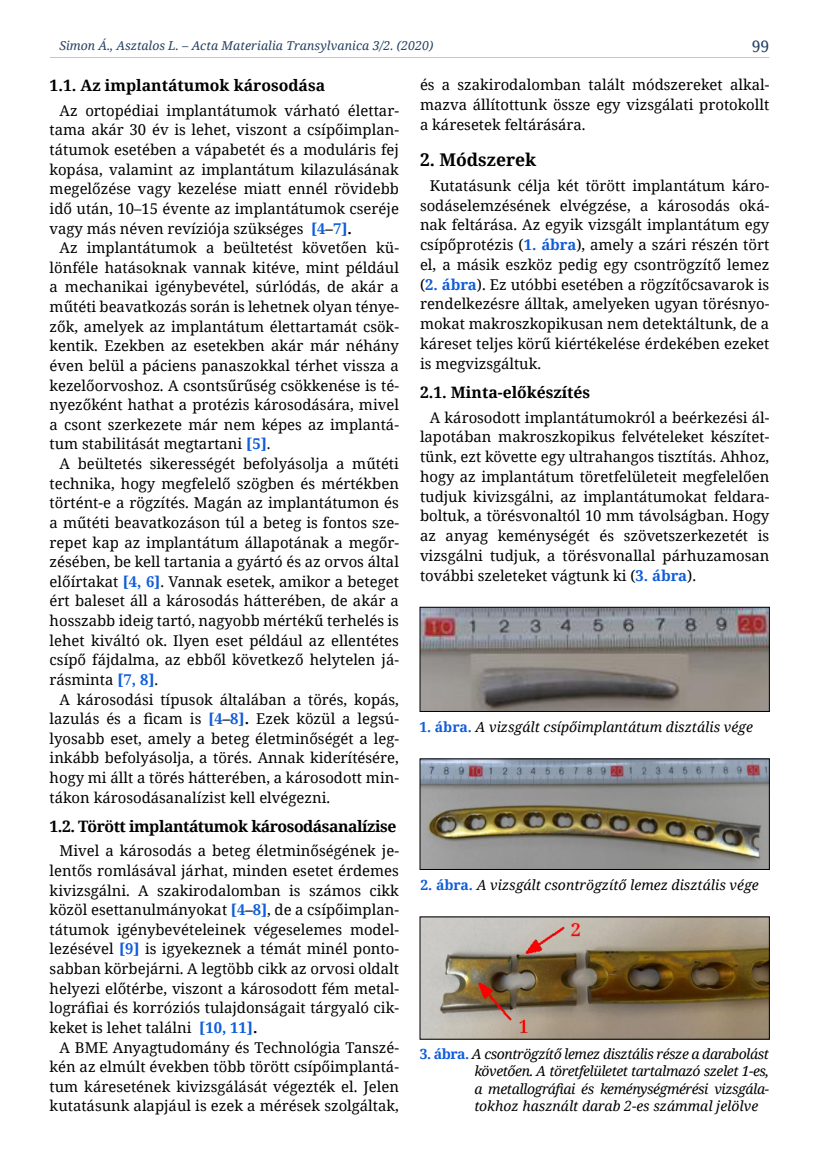
<style>
.page{position:relative;width:819px;height:1161px;background:#fff}
.page>*{position:absolute;margin:0;border:0;box-sizing:border-box;transform-origin:0 0}
.t1{font:700 17.5px "Noto Serif";color:#000}
.t2{font:700 15.75px "Noto Serif";letter-spacing:-.01em;color:#000}
.t3{font:700 15.75px "Noto Serif";letter-spacing:-.03em;color:#000}
.t4{font:15.75px "Noto Serif";color:#244061}
.t5{font:14.88px/19.6px "Noto Serif";color:#000;text-align:justify}
.t6{font:italic 14px/17.5px "Noto Serif";color:#000;text-align:justify}
.t7{font:italic 12.25px "Noto Serif";letter-spacing:.01em;color:#244061}
.s1{font-weight:700;color:#0f5dd8}
.s2{font-weight:700}
.s3{font-weight:700;font-style:normal;color:#0f5dd8}
</style>
<div class="page">
<hr style="left:50px;top:57px;width:719px;height:1px;background:#c6c6c6">
<img style="left:422px;top:609px;width:345px;height:101px">
<div style="left:420px;top:607px;width:349px;height:105px;border:1px solid #000"></div>
<img style="left:422px;top:761px;width:345px;height:107px">
<div style="left:420px;top:759px;width:349px;height:111px;border:1px solid #000"></div>
<img style="left:422px;top:919px;width:345px;height:118px">
<p class="t7" style="left:60px;top:37px;width:375px">Simon Á., Asztalos L. – Acta Materialia Transylvanica 3/2. (2020)</p>
<p class="t4" style="left:751px;top:35px;width:19px">99</p>
<p class="t2" style="left:50px;top:74px;width:277px">1.1. Az implantátumok károsodása</p>
<p class="t5" style="left:50px;top:100px;width:351px;text-indent:10px">Az ortopédiai implantátumok várható élettar&shy;tama akár 30 év is lehet, viszont a csípőimplan&shy;tátumok esetében a vápabetét és a moduláris fej kopása, valamint az implantátum kilazulásának megelőzése vagy kezelése miatt ennél rövidebb idő után, 10–15 évente az implantátumok cseréje vagy más néven revíziója szükséges <span class="s1">[4</span><span class="s2">–</span><span class="s1">7]</span><span class="s2">.</span></p>
<p class="t5" style="left:50px;top:237px;width:351px;text-indent:10px">Az implantátumok a beültetést követően kü&shy;lönféle hatásoknak vannak kitéve, mint például a mechanikai igénybevétel, súrlódás, de akár a műtéti beavatkozás során is lehetnek olyan ténye&shy;zők, amelyek az implantátum élettartamát csök&shy;kentik. Ezekben az esetekben akár már néhány éven belül a páciens panaszokkal térhet vissza a kezelőorvoshoz. A csontsűrűség csökkenése is té&shy;nyezőként hathat a protézis károsodására, mivel a csont szerkezete már nem képes az implantá&shy;tum stabilitását megtartani <span class="s1">[5]</span>.</p>
<p class="t5" style="left:50px;top:453px;width:351px;text-indent:10px">A beültetés sikerességét befolyásolja a műtéti technika, hogy megfelelő szögben és mértékben történt-e a rögzítés. Magán az implantátumon és a műtéti beavatkozáson túl a beteg is fontos sze&shy;repet kap az implantátum állapotának a megőr&shy;zésében, be kell tartania a gyártó és az orvos által előírtakat <span class="s1">[4, 6]</span>. Vannak esetek, amikor a beteget ért baleset áll a károsodás hátterében, de akár a hosszabb ideig tartó, nagyobb mértékű terhelés is lehet kiváltó ok. Ilyen eset például az ellentétes csípő fájdalma, az ebből következő helytelen já&shy;rásminta <span class="s1">[7, 8]</span>.</p>
<p class="t5" style="left:50px;top:689px;width:351px;text-indent:10px">A károsodási típusok általában a törés, kopás, lazulás és a ficam is <span class="s1">[4</span><span class="s2">–</span><span class="s1">8]</span><span class="s2">.</span> Ezek közül a legsú&shy;lyosabb eset, amely a beteg életminőségét a leg&shy;inkább befolyásolja, a törés. Annak kiderítésére, hogy mi állt a törés hátterében, a károsodott min&shy;tákon károsodásanalízist kell elvégezni.</p>
<p class="t3" style="left:50px;top:815px;width:348px">1.2. Törött implantátumok károsodásanalízise</p>
<p class="t5" style="left:50px;top:840px;width:351px;text-indent:10px">Mivel a károsodás a beteg életminőségének je&shy;lentős romlásával járhat, minden esetet érdemes kivizsgálni. A szakirodalomban is számos cikk közöl esettanulmányokat <span class="s1">[4</span><span class="s2">–</span><span class="s1">8]</span>, de a csípőimplan&shy;tátumok igénybevételeinek végeselemes model&shy;lezésével <span class="s1">[9]</span> is igyekeznek a témát minél ponto&shy;sabban körbejárni. A legtöbb cikk az orvosi oldalt helyezi előtérbe, viszont a károsodott fém metal&shy;lográfiai és korróziós tulajdonságait tárgyaló cik&shy;keket is lehet találni <span class="s1">[10, 11]</span><span class="s2">.</span></p>
<p class="t5" style="left:50px;top:1037px;width:351px;text-indent:10px">A BME Anyagtudomány és Technológia Tanszé&shy;kén az elmúlt években több törött csípőimplantá&shy;tum káresetének kivizsgálását végezték el. Jelen kutatásunk alapjául is ezek a mérések szolgáltak,</p>
<p class="t5" style="left:420px;top:75px;width:351px">és a szakirodalomban talált módszereket alkal&shy;mazva állítottunk össze egy vizsgálati protokollt a káresetek feltárására.</p>
<p class="t1" style="left:420px;top:148px;width:118px">2. Módszerek</p>
<p class="t5" style="left:420px;top:175px;width:351px;text-indent:10px">Kutatásunk célja két törött implantátum káro&shy;sodáselemzésének elvégzése, a károsodás oká&shy;nak feltárása. Az egyik vizsgált implantátum egy csípőprotézis (<span class="s1">1. ábra</span>), amely a szári részén tört el, a másik eszköz pedig egy csontrögzítő lemez (<span class="s1">2. ábra</span>). Ez utóbbi esetében a rögzítőcsavarok is rendelkezésre álltak, amelyeken ugyan törésnyo&shy;mokat makroszkopikusan nem detektáltunk, de a káreset teljes körű kiértékelése érdekében ezeket is megvizsgáltuk.</p>
<p class="t2" style="left:420px;top:381px;width:172px">2.1. Minta-előkészítés</p>
<p class="t5" style="left:420px;top:407px;width:351px;text-indent:10px">A károsodott implantátumokról a beérkezési ál&shy;lapotában makroszkopikus felvételeket készítet&shy;tünk, ezt követte egy ultrahangos tisztítás. Ahhoz, hogy az implantátum töretfelületeit megfelelően tudjuk kivizsgálni, az implantátumokat feldara&shy;boltuk, a törésvonaltól 10 mm távolságban. Hogy az anyag keménységét és szövetszerkezetét is vizsgálni tudjuk, a törésvonallal párhuzamosan további szeleteket vágtunk ki (<span class="s1">3. ábra</span>).</p>
<p class="t6" style="left:419px;top:717px;width:335px"><span class="s3">1. ábra.</span> A vizsgált csípőimplantátum disztális vége</p>
<p class="t6" style="left:420px;top:875px;width:340px"><span class="s3">2. ábra.</span> A vizsgált csontrögzítő lemez disztális vége</p>
<p class="t6" style="left:474px;top:1044px;width:296px;text-indent:-55px"><span class="s3">3. ábra.</span> A csontrögzítő lemez disztális része a darabolást követően. A töretfelületet tartalmazó szelet 1-es, a metallográfiai és keménységmérési vizsgála&shy;tokhoz használt darab 2-es számmal jelölve</p>
</div>
